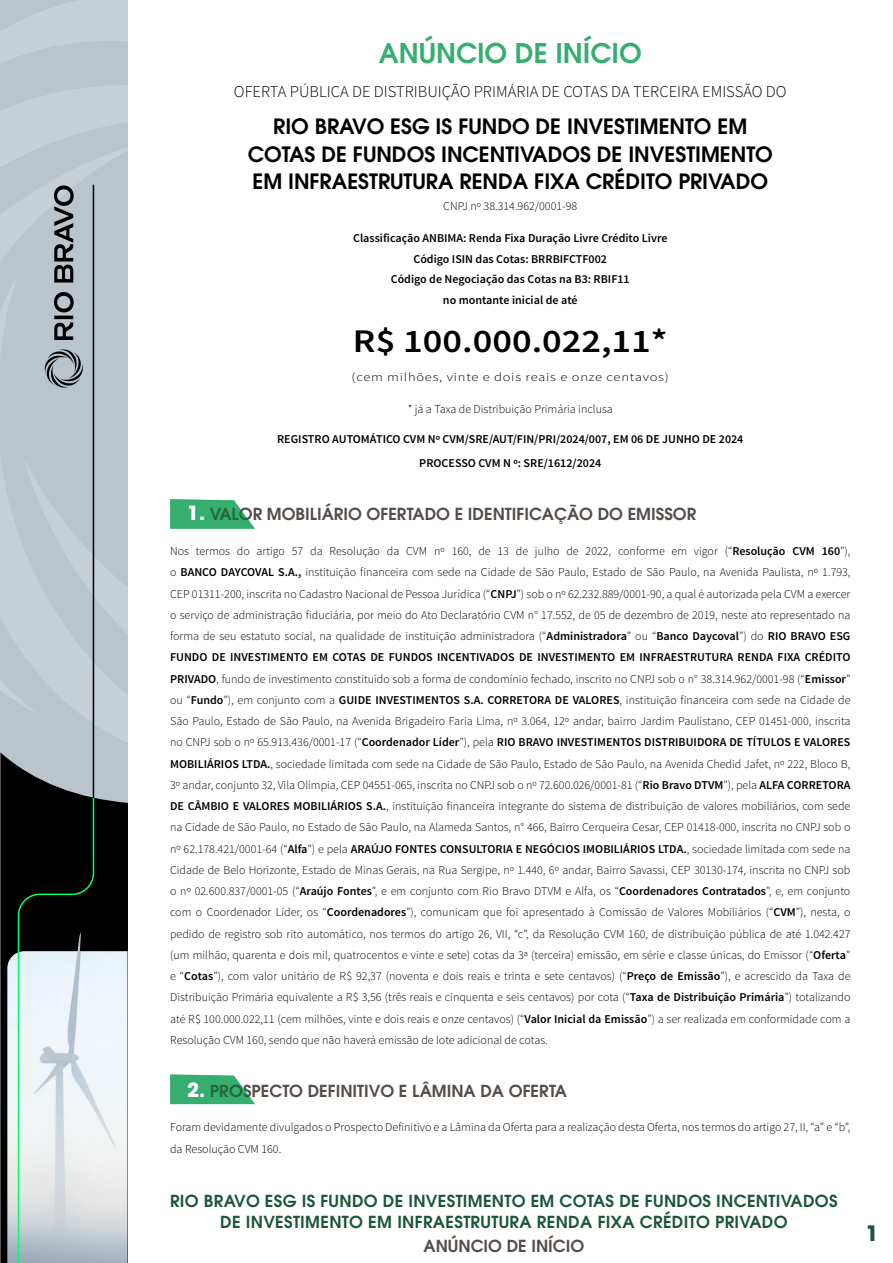
<style>
.page{position:relative;width:893px;height:1263px;background:#fff}
.page>*{position:absolute;margin:0;border:0;box-sizing:border-box;transform-origin:0 0}
.t1{font:600 33px "Source Sans Pro";color:#000;scale:1.16 1}
.t2{font:600 27px "ITC Avant Garde Pro";color:#36ae70}
.t3{font:600 21px/27.8px "ITC Avant Garde Pro";color:#000;text-align:center}
.t4{font:700 21px "ITC Avant Garde Pro";color:#1b5639}
.t5{font:600 16.5px/21px "ITC Avant Garde Pro";letter-spacing:.02em;color:#1b5639;text-align:center}
.t6{font:600 16.5px "ITC Avant Garde Pro";color:#564c48}
.t7{font:300 16.5px "Source Sans Pro";color:#000}
.t8{font:300 12px/21.3px "Source Sans Pro";color:#000;text-align:justify}
.t9{font:600 12px/20.5px "Source Sans Pro";color:#000;text-align:center}
.t10{font:300 12px "Source Sans Pro";letter-spacing:.05em;color:#000;scale:1.21 1}
.s1{font-weight:700;font-size:19.5px;color:#fff}
.s2{font-weight:600}
</style>
<div class="page">
<svg style="left:0;top:0;width:128px;height:752px;background:#bdc6cf"></svg>
<svg style="left:0;top:752px;width:128px;height:511px;background:#35383a"></svg>
<svg style="left:54px;top:185px;width:20px;height:98px;background:#656b70"></svg>
<svg style="left:54px;top:292px;width:20px;height:48px"></svg>
<svg style="left:45px;top:349px;width:38px;height:39px"></svg>
<img style="left:7px;top:951px;width:121px;height:312px">
<svg style="left:17px;top:796px;width:78px;height:467px"></svg>
<hr style="left:93px;top:185px;width:1px;height:613px;background:#000">
<svg style="left:170px;top:499px;width:85px;height:30px;background:#53ba85"></svg>
<svg style="left:170px;top:1074px;width:85px;height:30px;background:#55ba86"></svg>
<h2 class="t2" style="left:379px;top:35px;width:264px">ANÚNCIO DE INÍCIO</h2>
<h3 class="t7" style="left:234px;top:82px;width:554px">OFERTA PÚBLICA DE DISTRIBUIÇÃO PRIMÁRIA DE COTAS DA TERCEIRA EMISSÃO DO</h3>
<h3 class="t3" style="left:248px;top:112px;width:527px">RIO BRAVO ESG IS FUNDO DE INVESTIMENTO EM<br>COTAS DE FUNDOS INCENTIVADOS DE INVESTIMENTO<br>EM INFRAESTRUTURA RENDA FIXA CRÉDITO PRIVADO</h3>
<p class="t8" style="left:443px;top:195px;width:135px">CNPJ nº 38.314.962/0001-98</p>
<p class="t9" style="left:353px;top:228px;width:316px">Classificação ANBIMA: Renda Fixa Duração Livre Crédito Livre Código ISIN das Cotas: BRRBIFCTF002<br>Código de Negociação das Cotas na B3: RBIF11<br>no montante inicial de até</p>
<h1 class="t1" style="left:353px;top:321px;width:273px">R$ 100.000.022,11*</h1>
<p class="t10" style="left:352px;top:369px;width:264px">(cem milhões, vinte e dois reais e onze centavos)</p>
<p class="t8" style="left:408px;top:399px;width:207px">* já a Taxa de Distribuição Primária inclusa</p>
<p class="t9" style="left:277px;top:427px;width:468px;line-height:24.8px">REGISTRO AUTOMÁTICO CVM Nº CVM/SRE/AUT/FIN/PRI/2024/007, EM 06 DE JUNHO DE 2024<br>PROCESSO CVM N º: SRE/1612/2024</p>
<h3 class="t6" style="left:187px;top:503px;width:511px"><span class="s1">1.</span> VALOR MOBILIÁRIO OFERTADO E IDENTIFICAÇÃO DO EMISSOR</h3>
<p class="t8" style="left:170px;top:540px;width:682px">Nos termos do artigo 57 da Resolução da CVM nº 160, de 13 de julho de 2022, conforme em vigor (“<span class="s2">Resolução CVM 160</span>”), o <span class="s2">BANCO DAYCOVAL S.A.,</span> instituição financeira com sede na Cidade de São Paulo, Estado de São Paulo, na Avenida Paulista, nº 1.793, CEP 01311-200, inscrita no Cadastro Nacional de Pessoa Jurídica (“<span class="s2">CNPJ</span>”) sob o nº 62.232.889/0001-90, a qual é autorizada pela CVM a exercer o serviço de administração fiduciária, por meio do Ato Declaratório CVM n° 17.552, de 05 de dezembro de 2019, neste ato representado na forma de seu estatuto social, na qualidade de instituição administradora (“<span class="s2">Administradora</span>” ou “<span class="s2">Banco Daycoval</span>”) do <span class="s2">RIO BRAVO ESG FUNDO DE INVESTIMENTO EM COTAS DE FUNDOS INCENTIVADOS DE INVESTIMENTO EM INFRAESTRUTURA RENDA FIXA CRÉDITO PRIVADO</span>, fundo de investimento constituído sob a forma de condomínio fechado, inscrito no CNPJ sob o n° 38.314.962/0001-98 (“<span class="s2">Emissor</span>” ou “<span class="s2">Fundo</span>”), em conjunto com a <span class="s2">GUIDE INVESTIMENTOS S.A. CORRETORA DE VALORES</span>, instituição financeira com sede na Cidade de São Paulo, Estado de São Paulo, na Avenida Brigadeiro Faria Lima, nº 3.064, 12º andar, bairro Jardim Paulistano, CEP 01451-000, inscrita no CNPJ sob o nº 65.913.436/0001-17 (“<span class="s2">Coordenador Líder</span>”), pela <span class="s2">RIO BRAVO INVESTIMENTOS DISTRIBUIDORA DE TÍTULOS E VALORES MOBILIÁRIOS LTDA.</span>, sociedade limitada com sede na Cidade de São Paulo, Estado de São Paulo, na Avenida Chedid Jafet, nº 222, Bloco B, 3º andar, conjunto 32, Vila Olímpia, CEP 04551-065, inscrita no CNPJ sob o nº 72.600.026/0001-81 (“<span class="s2">Rio Bravo DTVM</span>”), pela <span class="s2">ALFA CORRETORA DE CÂMBIO E VALORES MOBILIÁRIOS S.A.</span>, instituição financeira integrante do sistema de distribuição de valores mobiliários, com sede na Cidade de São Paulo, no Estado de São Paulo, na Alameda Santos, n° 466, Bairro Cerqueira Cesar, CEP 01418-000, inscrita no CNPJ sob o nº 62.178.421/0001-64 (“<span class="s2">Alfa</span>”) e pela <span class="s2">ARAÚJO FONTES CONSULTORIA E NEGÓCIOS IMOBILIÁRIOS LTDA.</span>, sociedade limitada com sede na Cidade de Belo Horizonte, Estado de Minas Gerais, na Rua Sergipe, nº 1.440, 6º andar, Bairro Savassi, CEP 30130-174, inscrita no CNPJ sob o nº 02.600.837/0001-05 (“<span class="s2">Araújo Fontes</span>”, e em conjunto com Rio Bravo DTVM e Alfa, os “<span class="s2">Coordenadores Contratados</span>”, e, em conjunto com o Coordenador Líder, os “<span class="s2">Coordenadores</span>”), comunicam que foi apresentado à Comissão de Valores Mobiliários (“<span class="s2">CVM</span>”), nesta, o pedido de registro sob rito automático, nos termos do artigo 26, VII, “c”, da Resolução CVM 160, de distribuição pública de até 1.042.427 (um milhão, quarenta e dois mil, quatrocentos e vinte e sete) cotas da 3ª (terceira) emissão, em série e classe únicas, do Emissor (“<span class="s2">Oferta</span>” e “<span class="s2">Cotas</span>”), com valor unitário de R$ 92,37 (noventa e dois reais e trinta e sete centavos) (“<span class="s2">Preço de Emissão</span>”), e acrescido da Taxa de Distribuição Primária equivalente a R$ 3,56 (três reais e cinquenta e seis centavos) por cota (“<span class="s2">Taxa de Distribuição Primária</span>”) totalizando até R$ 100.000.022,11 (cem milhões, vinte e dois reais e onze centavos) (“<span class="s2">Valor Inicial da Emissão</span>”) a ser realizada em conformidade com a Resolução CVM 160, sendo que não haverá emissão de lote adicional de cotas.</p>
<h3 class="t6" style="left:187px;top:1080px;width:381px"><span class="s1">2.</span> PROSPECTO DEFINITIVO E LÂMINA DA OFERTA</h3>
<p class="t8" style="left:170px;top:1117px;width:682px">Foram devidamente divulgados o Prospecto Definitivo e a Lâmina da Oferta para a realização desta Oferta, nos termos do artigo 27, II, “a” e “b”, da Resolução CVM 160.</p>
<h3 class="t5" style="left:170px;top:1191px;width:669px">RIO BRAVO ESG IS FUNDO DE INVESTIMENTO EM COTAS DE FUNDOS INCENTIVADOS<br>DE INVESTIMENTO EM INFRAESTRUTURA RENDA FIXA CRÉDITO PRIVADO</h3>
<h3 class="t6" style="left:424px;top:1235px;width:162px">ANÚNCIO DE INÍCIO</h3>
<h3 class="t4" style="left:866px;top:1219px;width:14px">1</h3>
</div>
